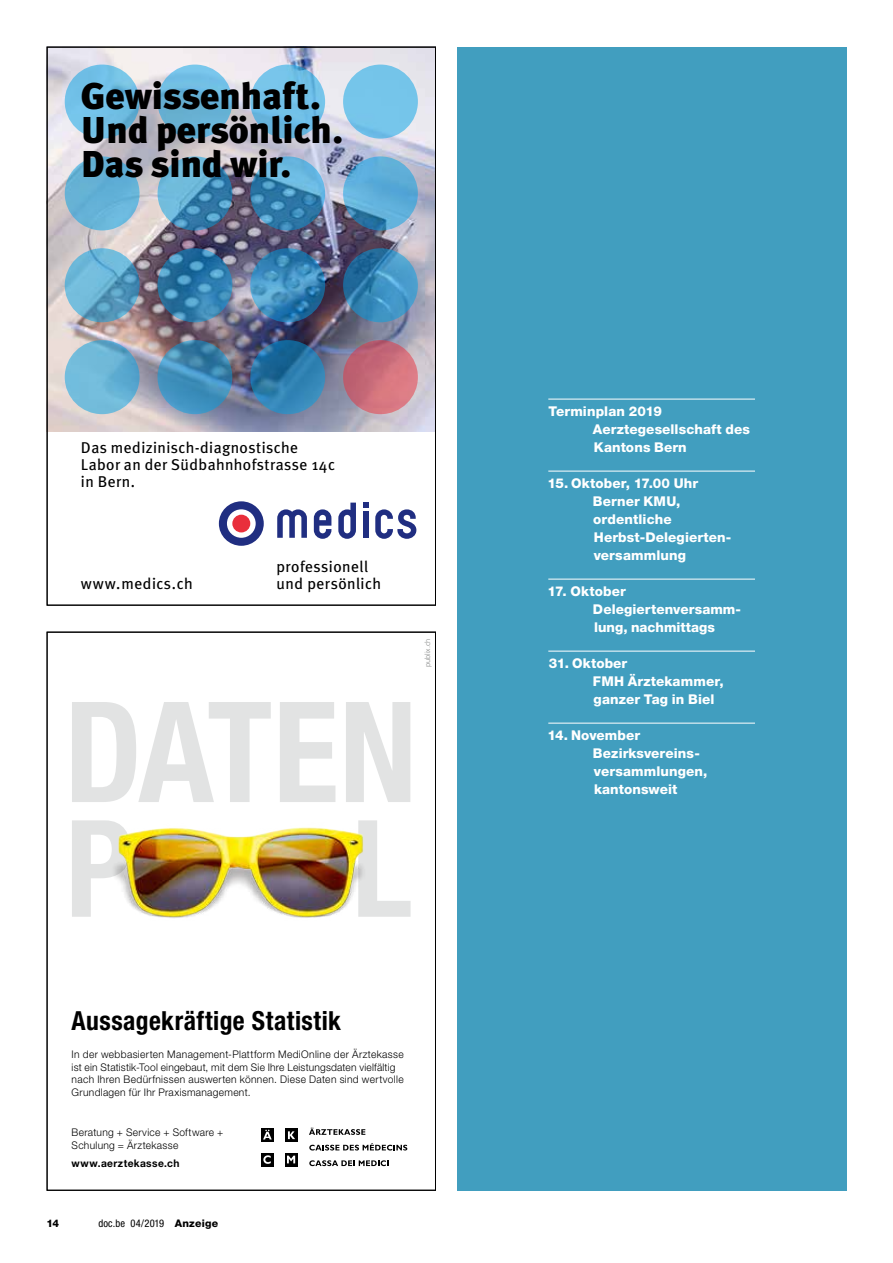
<style>
.page{position:relative;width:893px;height:1263px;background:#fff}
.page>*{position:absolute;margin:0;border:0;box-sizing:border-box;transform-origin:0 0}
.t1{font:700 condensed 140.1px "Helvetica Neue";letter-spacing:-.01em;color:#e2e3e3}
.t2{font:900 37.35px/33.9px "Meta Plus";color:#000}
.t3{font:700 condensed 26.4px "Helvetica Neue";letter-spacing:.02em;color:#000}
.t4{font:15.75px/17px "Meta Plus";letter-spacing:.025em;color:#000}
.t5{font:800 13.5px/18px "Helvetica Neue LT Std";letter-spacing:.01em;color:#fff}
.t6{font:300 10.5px/12.8px "Helvetica Neue";letter-spacing:.03em;color:#000}
.t7{font:condensed 10.5px "Helvetica Neue LT Std";letter-spacing:.015em;color:#000}
.t8{font:700 10.5px "Helvetica Neue";letter-spacing:.035em;color:#000}
.t9{font:800 10.5px "Helvetica Neue LT Std";color:#000}
.t10{font:300 7.35px "Frutiger";color:#878988}
.s1{font-weight:800;font-stretch:normal}
</style>
<div class="page">
<img style="left:72px;top:820px;width:339px;height:347px">
<img style="left:49px;top:49px;width:385px;height:383px">
<svg style="left:65px;top:65px;width:75px;height:74px;background:#70bee4"></svg>
<div style="left:65px;top:156px;width:75px;height:74px;background:#64b1d6;border-radius:50%"></div>
<svg style="left:65px;top:248px;width:75px;height:74px;background:#63aacc"></svg>
<svg style="left:65px;top:340px;width:75px;height:74px;background:#6bb5d6"></svg>
<svg style="left:158px;top:65px;width:74px;height:74px;background:#69b4d9"></svg>
<svg style="left:158px;top:156px;width:74px;height:74px;background:#559fc5"></svg>
<svg style="left:158px;top:248px;width:74px;height:74px;background:#327eac"></svg>
<svg style="left:158px;top:340px;width:74px;height:74px;background:#3f8bb6"></svg>
<svg style="left:250px;top:65px;width:75px;height:74px;background:#6fbee5"></svg>
<svg style="left:250px;top:156px;width:75px;height:74px;background:#4893be"></svg>
<svg style="left:250px;top:248px;width:75px;height:74px;background:#3987b8"></svg>
<svg style="left:250px;top:340px;width:75px;height:74px;background:#2a79a9"></svg>
<div style="left:343px;top:65px;width:75px;height:74px;background:#75c5ea;border-radius:50%"></div>
<svg style="left:343px;top:156px;width:75px;height:74px;background:#59a8d3"></svg>
<svg style="left:343px;top:248px;width:75px;height:74px;background:#3988b8"></svg>
<svg style="left:343px;top:340px;width:75px;height:74px;background:#cb6e7b"></svg>
<svg style="left:219px;top:501px;width:45px;height:45px"></svg>
<svg style="left:314px;top:509px;width:17px;height:30px"></svg>
<svg style="left:277px;top:509px;width:30px;height:29px"></svg>
<svg style="left:338px;top:503px;width:18px;height:36px"></svg>
<div style="left:363px;top:511px;width:5px;height:27px;background:#202e81"></div>
<svg style="left:363px;top:503px;width:5px;height:5px"></svg>
<svg style="left:375px;top:509px;width:41px;height:30px"></svg>
<div style="left:457px;top:47px;width:389px;height:1143px;background:#419ebf"></div>
<hr style="left:548px;top:399px;width:207px;height:1px;background:#fff">
<hr style="left:548px;top:471px;width:207px;height:1px;background:#fff">
<hr style="left:548px;top:579px;width:207px;height:1px;background:#fff">
<hr style="left:548px;top:651px;width:207px;height:1px;background:#fff">
<hr style="left:548px;top:723px;width:207px;height:1px;background:#fff">
<h2 class="t2" style="left:81px;top:79px;width:263px">Gewissenhaft.<br>Und persönlich.<br>Das sind wir.</h2>
<h3 class="t4" style="left:81px;top:439px;width:256px">Das medizinisch-diagnostische<br>Labor an der Südbahnhofstrasse 14c in Bern.</h3>
<h3 class="t4" style="left:81px;top:574px;width:113px">www.medics.ch</h3>
<h3 class="t4" style="left:277px;top:557px;width:106px">professionell und persönlich</h3>
<h1 class="t1" style="left:64px;top:667px;width:354px">DATEN</h1>
<p class="t10" style="left:423px;top:667px;width:30px;rotate:-90deg">publix.ch</p>
<h3 class="t3" style="left:72px;top:1004px;width:271px">Aussagekräftige Statistik</h3>
<p class="t6" style="left:72px;top:1047px;width:334px">In der webbasierten Management-Plattform MediOnline der Ärztekasse ist ein Statistik-Tool eingebaut, mit dem Sie Ihre Leistungsdaten vielfältig nach Ihren Bedürfnissen auswerten können. Diese Daten sind wertvolle Grundlagen für Ihr Praxismanagement.</p>
<p class="t6" style="left:72px;top:1125px;width:153px">Beratung + Service + Software +<br>Schulung = Ärztekasse</p>
<p class="t8" style="left:72px;top:1156px;width:110px">www.aerztekasse.ch</p>
<p class="t9" style="left:46px;top:1216px;width:14px">14</p>
<p class="t7" style="left:98px;top:1217px;width:121px">doc.be 04/2019 <span class="s1">Anzeige</span></p>
<p class="t5" style="left:593px;top:403px;width:159px;text-indent:-45px">Terminplan 2019<br>Aerztegesellschaft des<br>Kantons Bern</p>
<p class="t5" style="left:593px;top:475px;width:139px;text-indent:-46px">15. Oktober, 17.00 Uhr<br>Berner KMU, ordentliche<br>Herbst-Delegierten&shy;versammlung</p>
<p class="t5" style="left:593px;top:583px;width:149px;text-indent:-46px">17. Oktober<br>Delegiertenversamm&shy;lung, nachmittags</p>
<p class="t5" style="left:593px;top:655px;width:132px;text-indent:-44px">31. Oktober<br>FMH Ärztekammer, ganzer Tag in Biel</p>
<p class="t5" style="left:593px;top:727px;width:116px;text-indent:-46px">14. November<br>Bezirksvereins&shy;versammlungen, kantonsweit</p>
</div>
